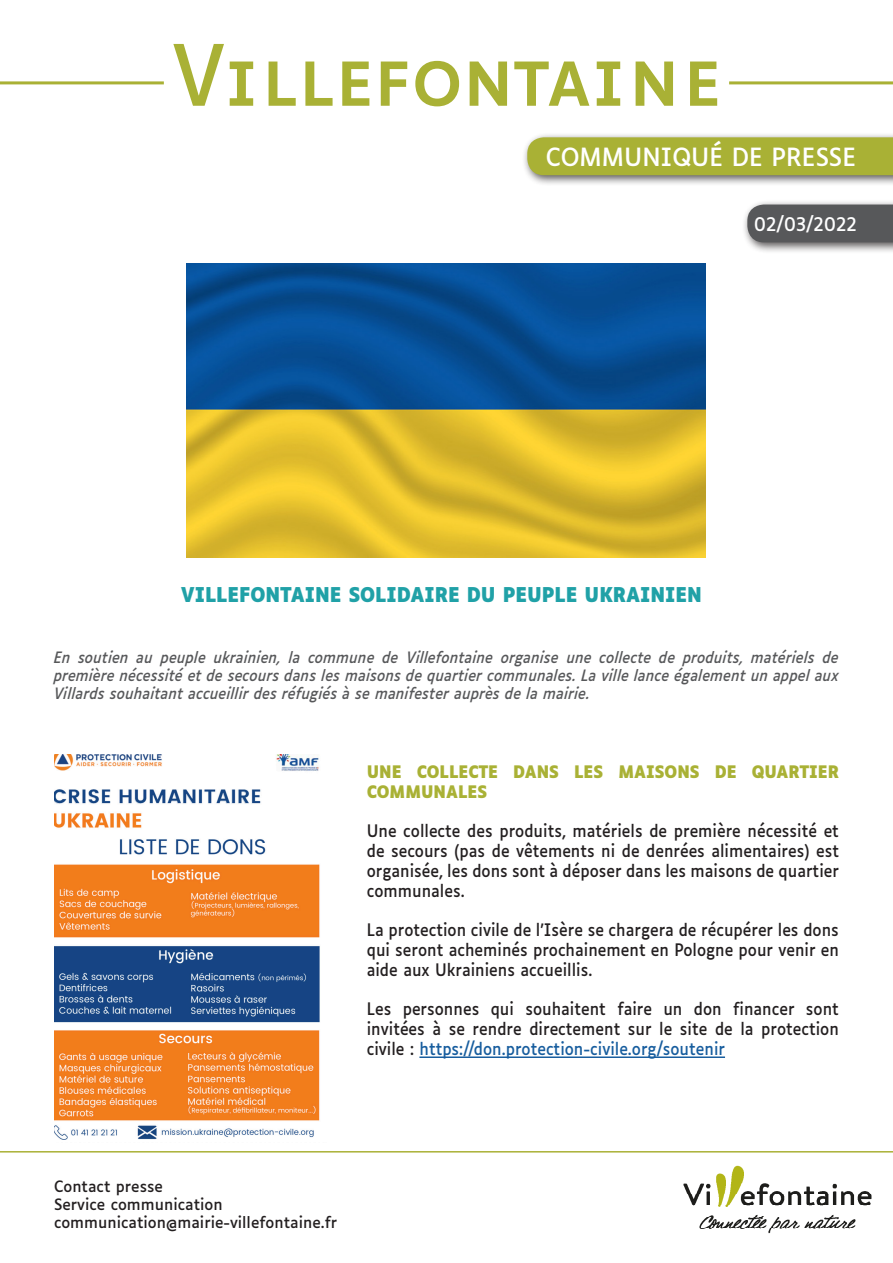
<style>
.page{position:relative;width:893px;height:1263px;background:#fff}
.page>*{position:absolute;margin:0;border:0;box-sizing:border-box;transform-origin:0 0}
.t1{font:81px "Luciole";color:#a9b135}
.t2{font:24px "Luciole";color:#fff}
.t3{font:700 19.5px "Luciole";color:#20a1a7;scale:.93 1}
.t4{font:18px "Luciole";letter-spacing:-.01em;color:#fff}
.t5{font:16.5px/19.8px "Luciole";color:#231f20;text-align:justify;scale:.93 1}
.t6{font:700 16.5px/19.8px "Luciole";color:#a9b135;scale:.93 1}
.t7{font:italic 15px/18px "Luciole";color:#57585a;text-align:justify;scale:.93 1}
.t8{font:15px "Luciole";color:#231f20}
.s1{color:#175d9e}
</style>
<div class="page">
<hr style="left:0;top:81px;width:164px;height:3px;background:#a9b135">
<hr style="left:729px;top:81px;width:164px;height:3px;background:#a9b135">
<hr style="left:0;top:1151px;width:893px;height:1px;background:#a9b135">
<div style="left:522px;top:132px;width:371px;height:55px;background:#231f20;opacity:.75"></div>
<div style="left:527px;top:137px;width:366px;height:38px;background:#a9b135"></div>
<img style="left:683px;top:1165px;width:189px;height:69px">
<hr style="left:419px;top:1056px;width:306px;height:2px;background:#175d9e">
<img style="left:186px;top:264px;width:519px;height:293px">
<div style="left:742px;top:199px;width:151px;height:55px;background:#231f20;opacity:.75"></div>
<div style="left:747px;top:205px;width:146px;height:37px;background:#57585a"></div>
<img style="left:54px;top:755px;width:266px;height:385px">
<p class="t1" style="left:171px;top:2px;width:553px">Villefontaine</p>
<p class="t2" style="left:546px;top:135px;width:312px">COMMUNIQUÉ DE PRESSE</p>
<p class="t4" style="left:754px;top:208px;width:105px">02/03/2022</p>
<p class="t3" style="left:181px;top:584px;width:562px">VILLEFONTAINE SOLIDAIRE DU PEUPLE UKRAINIEN</p>
<p class="t7" style="left:54px;top:647px;width:846px">En soutien au peuple ukrainien, la commune de Villefontaine organise une collecte de produits, matériels de première nécessité et de secours dans les maisons de quartier communales. La ville lance également un appel aux Villards souhaitant accueillir des réfugiés à se manifester auprès de la mairie.</p>
<p class="t6" style="left:367px;top:762px;width:509px">UNE COLLECTE DANS LES MAISONS DE QUARTIER<br>COMMUNALES</p>
<p class="t5" style="left:367px;top:820px;width:509px">Une collecte des produits, matériels de première nécessité et de secours (pas de vêtements ni de denrées alimentaires) est organisée, les dons sont à déposer dans les maisons de quartier communales.</p>
<p class="t5" style="left:367px;top:919px;width:509px">La protection civile de l’Isère se chargera de récupérer les dons qui seront acheminés prochainement en Pologne pour venir en aide aux Ukrainiens accueillis.</p>
<p class="t5" style="left:367px;top:998px;width:509px">Les personnes qui souhaitent faire un don financer sont invitées à se rendre directement sur le site de la protection civile : <span class="s1">https://don.protection-civile.org/soutenir</span></p>
<p class="t8" style="left:54px;top:1173px;width:110px">Contact presse</p>
<p class="t8" style="left:54px;top:1191px;width:170px">Service communication</p>
<p class="t8" style="left:54px;top:1209px;width:285px">communication@mairie-villefontaine.fr</p>
</div>
